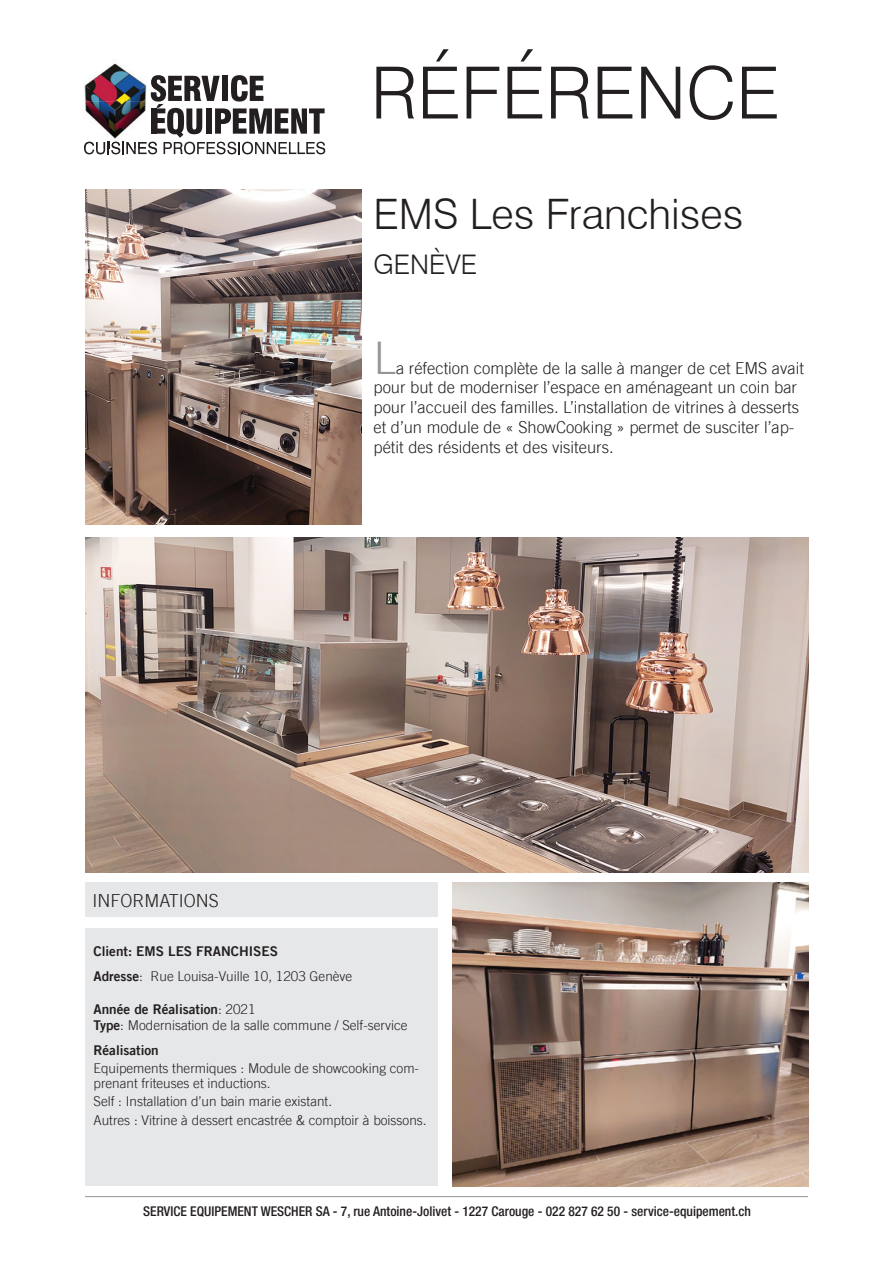
<style>
.page{position:relative;width:893px;height:1263px;background:#fff}
.page>*{position:absolute;margin:0;border:0;box-sizing:border-box;transform-origin:0 0}
.t1{font:300 72px "Swiss 721 BT";color:#231f20}
.t2{font:300 45px "Trade Gothic";color:#939598}
.t3{font:300 42px "Swiss 721 BT";color:#231f20}
.t4{font:300 27px "Swiss 721 BT";color:#231f20}
.t5{font:300 18px "Trade Gothic";color:#231f20}
.t6{font:300 16.5px/19.8px "Trade Gothic";color:#231f20}
.t7{font:300 13.5px/14.2px "Trade Gothic";color:#231f20}
.t8{font:500 condensed 13.5px "Helvetica Neue";color:#231f20}
.t9{font:13.5px "Trade Gothic Bold Two";color:#231f20}
.s1{font-family:"Trade Gothic Bold Two";font-weight:400}
.s2{font-family:"Trade Gothic";font-weight:300}
</style>
<div class="page">
<div style="left:85px;top:928px;width:353px;height:258px;background:#e6e7e9"></div>
<img style="left:99px;top:63px;width:35px;height:12px">
<svg style="left:84px;top:75px;width:241px;height:79px"></svg>
<img style="left:85px;top:537px;width:724px;height:335px">
<img style="left:452px;top:883px;width:357px;height:303px">
<hr style="left:85px;top:1196px;width:723px;height:1px;background:#939598">
<div style="left:85px;top:883px;width:353px;height:34px;background:#e6e7e9"></div>
<img style="left:85px;top:190px;width:276px;height:334px">
<h1 class="t1" style="left:371px;top:49px;width:411px">RÉFÉRENCE</h1>
<h3 class="t3" style="left:373px;top:188px;width:371px">EMS Les Franchises</h3>
<h3 class="t4" style="left:373px;top:248px;width:105px">GENÈVE</h3>
<h2 class="t2" style="left:373px;top:338px;width:24px">L</h2>
<p class="t6" style="left:373px;top:359px;width:432px;text-indent:23px">a réfection complète de la salle à manger de cet EMS avait pour but de moderniser l’espace en aménageant un coin bar pour l’accueil des familles. L’installation de vitrines à desserts et d’un module de « ShowCooking » permet de susciter l’ap&shy;pétit des résidents et des visiteurs.</p>
<h3 class="t5" style="left:92px;top:893px;width:128px">INFORMATIONS</h3>
<p class="t9" style="left:94px;top:945px;width:186px">Client: EMS LES FRANCHISES</p>
<p class="t7" style="left:94px;top:970px;width:260px"><span class="s1">Adresse</span>: Rue Louisa-Vuille 10, 1203 Genève</p>
<p class="t9" style="left:94px;top:1003px;width:164px">Année de Réalisation<span class="s2">: 2021</span></p>
<p class="t7" style="left:94px;top:1019px;width:316px"><span class="s1">Type</span>: Modernisation de la salle commune / Self-service</p>
<p class="t9" style="left:94px;top:1044px;width:67px">Réalisation</p>
<p class="t7" style="left:94px;top:1062px;width:327px">Equipements thermiques : Module de showcooking com&shy;prenant friteuses et inductions.</p>
<p class="t7" style="left:94px;top:1093px;width:335px;line-height:18.5px">Self : Installation d’un bain marie existant.<br>Autres : Vitrine à dessert encastrée &amp; comptoir à boissons.</p>
<p class="t8" style="left:143px;top:1203px;width:609px">SERVICE EQUIPEMENT WESCHER SA - 7, rue Antoine-Jolivet - 1227 Carouge - 022 827 62 50 - service-equipement.ch</p>
</div>
